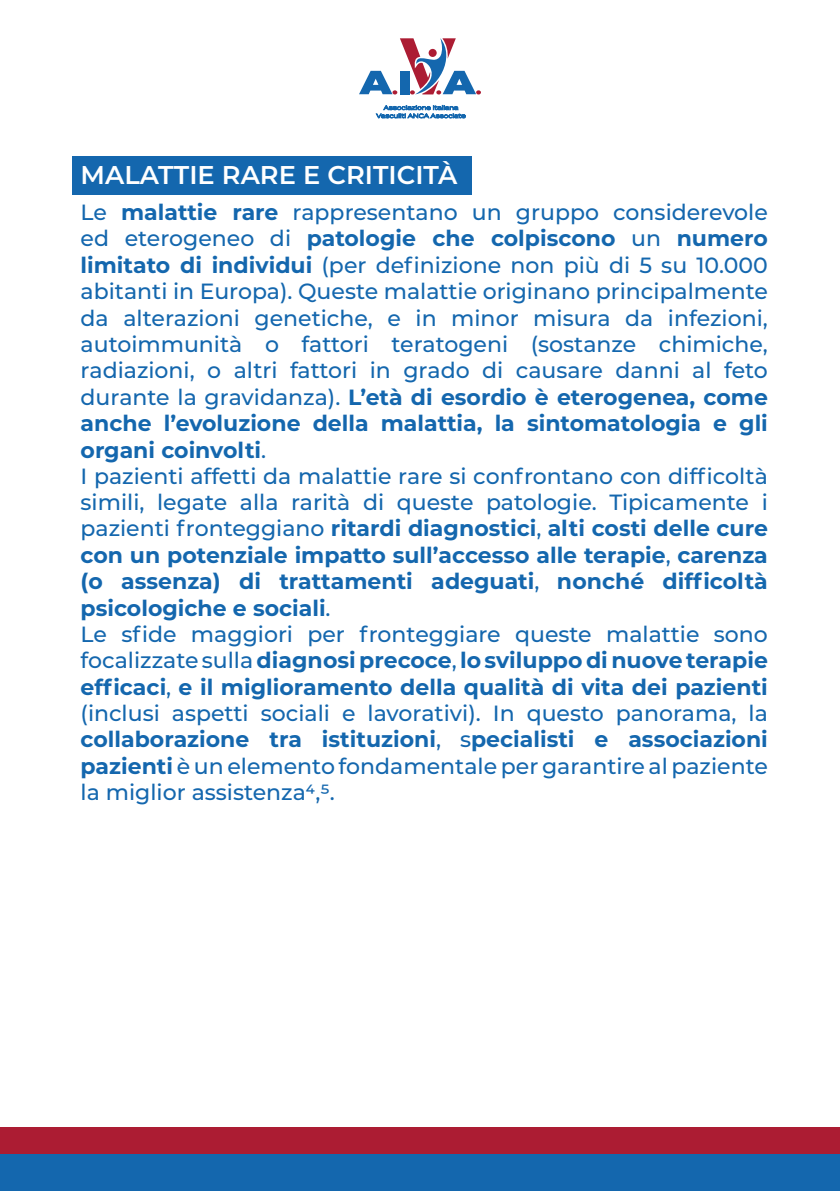
<style>
.page{position:relative;width:840px;height:1191px;background:#fff}
.page>*{position:absolute;margin:0;border:0;box-sizing:border-box;transform-origin:0 0}
.t1{font:600 25.6px "Montserrat";color:#fff}
.t2{font:500 22px/26.4px "Montserrat";color:#1467ae;text-align:justify}
.t3{font:700 22px/26.4px "Montserrat";color:#1467ae;text-align:justify}
.t4{font:5.8px/8.2px "Termina";color:#1467ae;text-align:center}
.s1{font-weight:700}
.s2{font-weight:500}
</style>
<div class="page">
<div style="left:0;top:1126px;width:839px;height:28px;background:#ac1c33"></div>
<div style="left:0;top:1154px;width:839px;height:37px;background:#1467ae"></div>
<svg style="left:359px;top:38px;width:121px;height:56px"></svg>
<div style="left:428px;top:49px;width:8px;height:8px;background:#ac1c33;border-radius:50%"></div>
<div style="left:72px;top:156px;width:399px;height:39px;background:#1467ae"></div>
<p class="t4" style="left:376px;top:103px;width:91px">Associazione Italiana<br>Vasculiti ANCA Associate</p>
<p class="t1" style="left:81px;top:157px;width:378px">MALATTIE RARE E CRITICITÀ</p>
<p class="t2" style="left:81px;top:198px;width:688px">Le <span class="s1">malattie rare</span> rappresentano un gruppo considerevole ed eterogeneo di <span class="s1">patologie che colpiscono</span> un <span class="s1">numero limitato di individui</span> (per definizione non più di 5 su 10.000 abitanti in Europa). Queste malattie originano principalmente da alterazioni genetiche, e in minor misura da infezioni, autoimmunità o fattori teratogeni (sostanze chimiche, radiazioni, o altri fattori in grado di causare danni al feto durante la gravidanza). <span class="s1">L’età di esordio è eterogenea, come anche l’evoluzione della malattia, la sintomatologia e gli organi coinvolti</span>.</p>
<p class="t3" style="left:81px;top:461px;width:688px"><span class="s2">I pazienti affetti da malattie rare si confrontano con difficoltà simili, legate alla rarità di queste patologie. Tipicamente i pazienti fronteggiano</span> ritardi diagnostici<span class="s2">,</span> alti costi delle cure con un potenziale impatto sull’accesso alle terapie<span class="s2">,</span> carenza (o assenza) di trattamenti adeguati<span class="s2">,</span> nonché difficoltà psicologiche e sociali<span class="s2">.</span></p>
<p class="t2" style="left:81px;top:620px;width:688px">Le sfide maggiori per fronteggiare queste malattie sono focalizzate sulla <span class="s1">diagnosi precoce</span>, <span class="s1">lo sviluppo di nuove terapie efficaci</span>, <span class="s1">e il miglioramento della qualità di vita dei pazienti </span>(inclusi aspetti sociali e lavorativi). In questo panorama, la <span class="s1">collaborazione tra istituzioni</span>, s<span class="s1">pecialisti e associazioni pazienti</span> è un elemento fondamentale per garantire al paziente la miglior assistenza4,5.</p>
</div>
